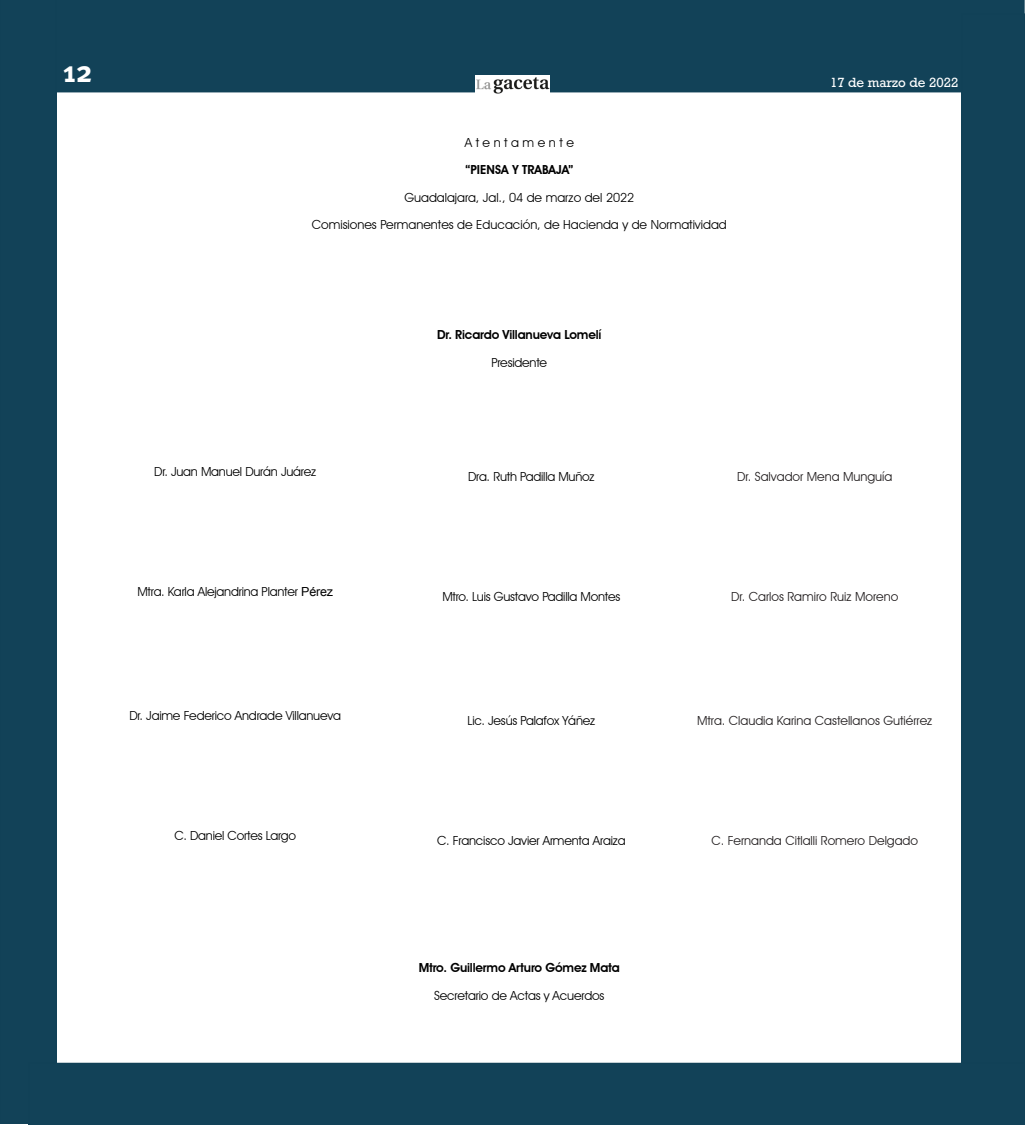
<style>
.page{position:relative;width:1025px;height:1125px;background:#fff}
.page>*{position:absolute;margin:0;border:0;box-sizing:border-box;transform-origin:0 0}
.t1{font:700 30px "Meta Plus";color:#fff}
.t2{font:12.5px "Avant Garde IT Cby BT";letter-spacing:-.015em;color:#000}
.t3{font:12.5px "Avant Garde IT Cby BT";color:#231f20}
.t4{font:600 12.5px "Avant Garde IT Cby BT";letter-spacing:-.015em;color:#000}
.t5{font:12.5px "Rockwell";color:#fff}
.s1{font-family:"Arial"}
</style>
<div class="page">
<div style="left:57px;top:0;width:967px;height:92px;background:#124258"></div>
<img style="left:475px;top:75px;width:74px;height:19px">
<div style="left:0;top:0;width:57px;height:1124px;background:#124258"></div>
<svg style="left:960px;top:13px;width:64px;height:1050px"></svg>
<div style="left:28px;top:1063px;width:996px;height:62px;background:#124258"></div>
<h1 class="t1" style="left:63px;top:54px;width:30px">12</h1>
<p class="t5" style="left:829px;top:74px;width:130px">17 de marzo de 2022</p>
<p class="t2" style="left:464px;top:135px;width:111px">A t e n t a m e n t e</p>
<p class="t4" style="left:465px;top:162px;width:110px">“PIENSA Y TRABAJA”</p>
<p class="t2" style="left:404px;top:190px;width:231px">Guadalajara, Jal., 04 de marzo del 2022</p>
<p class="t2" style="left:311px;top:217px;width:416px">Comisiones Permanentes de Educación, de Hacienda y de Normatividad</p>
<p class="t2" style="left:154px;top:464px;width:163px">Dr. Juan Manuel Durán Juárez</p>
<p class="t4" style="left:437px;top:327px;width:166px">Dr. Ricardo Villanueva Lomelí</p>
<p class="t2" style="left:491px;top:355px;width:57px">Presidente</p>
<p class="t2" style="left:468px;top:469px;width:128px">Dra. Ruth Padilla Muñoz</p>
<p class="t3" style="left:737px;top:469px;width:156px">Dr. Salvador Mena Munguía</p>
<p class="t2" style="left:137px;top:584px;width:197px">Mtra. Karla Alejandrina Planter <span class="s1">Pérez</span></p>
<p class="t2" style="left:442px;top:589px;width:179px">Mtro. Luis Gustavo Padilla Montes</p>
<p class="t3" style="left:731px;top:589px;width:168px">Dr. Carlos Ramiro Ruiz Moreno</p>
<p class="t2" style="left:129px;top:708px;width:213px">Dr. Jaime Federico Andrade Villanueva</p>
<p class="t2" style="left:467px;top:713px;width:129px">Lic. Jesús Palafox Yáñez</p>
<p class="t3" style="left:697px;top:713px;width:236px">Mtra. Claudia Karina Castellanos Gutiérrez</p>
<p class="t2" style="left:174px;top:828px;width:123px">C. Daniel Cortes Largo</p>
<p class="t2" style="left:437px;top:833px;width:190px">C. Francisco Javier Armenta Araiza</p>
<p class="t3" style="left:711px;top:833px;width:208px">C. Fernanda Citlalli Romero Delgado</p>
<p class="t4" style="left:418px;top:960px;width:203px">Mtro. Guillermo Arturo Gómez Mata</p>
<p class="t2" style="left:434px;top:988px;width:171px">Secretario de Actas y Acuerdos</p>
</div>
